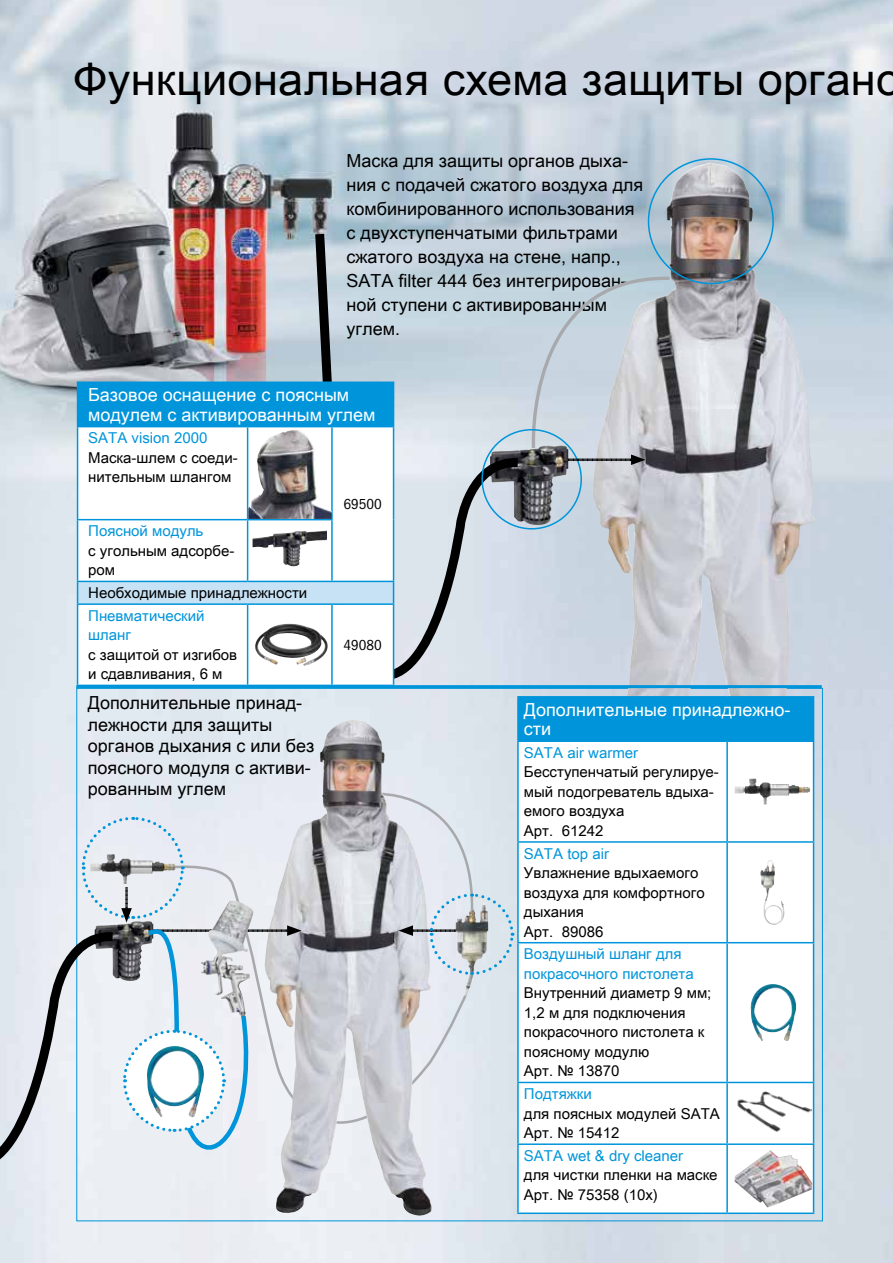
<style>
.page{position:relative;width:893px;height:1263px;background:#fff}
.page>*{position:absolute;margin:0;border:0;box-sizing:border-box;transform-origin:0 0}
.t1{font:45px "Arial Unicode MS";letter-spacing:.005em;color:#000}
.t2{font:18px/24px "Arial Unicode MS";color:#000}
.t3{font:18px/19.5px "Arial Unicode MS";color:#fff}
.t4{font:15px/19.5px "Arial Unicode MS";color:#000}
.t5{font:15px/19.5px "Arial Unicode MS";color:#0095da}
.t6{font:condensed 15px "ITC Franklin Gothic Std";color:#000}
</style>
<div class="page">
<img style="left:0;top:0;width:893px;height:1263px">
<img style="left:527px;top:465px;width:41px;height:60px">
<svg style="left:310px;top:225px;width:217px;height:705px;background:#c5d0d9"></svg>
<div style="left:78px;top:382px;width:316px;height:45px;background:#0095da"></div>
<svg style="left:78px;top:427px;width:315px;height:258px"></svg>
<div style="left:78px;top:581px;width:316px;height:23px;background:#c7e1f5"></div>
<hr style="left:77px;top:381px;width:171px;height:2px;background:#0095da">
<hr style="left:77px;top:383px;width:1px;height:43px;background:#0095da">
<hr style="left:248px;top:381px;width:84px;height:2px;background:#0095da">
<hr style="left:332px;top:381px;width:62px;height:2px;background:#0095da">
<svg style="left:77px;top:582px;width:1px;height:21px"></svg>
<svg style="left:393px;top:582px;width:1px;height:21px"></svg>
<hr style="left:77px;top:603px;width:171px;height:2px;background:#0095da">
<hr style="left:77px;top:605px;width:1px;height:80px;background:#0095da">
<hr style="left:248px;top:603px;width:84px;height:2px;background:#0095da">
<hr style="left:247px;top:605px;width:1px;height:80px;background:#0095da">
<hr style="left:332px;top:603px;width:62px;height:2px;background:#0095da">
<hr style="left:331px;top:605px;width:2px;height:80px;background:#0095da">
<hr style="left:393px;top:605px;width:1px;height:80px;background:#0095da">
<hr style="left:77px;top:426px;width:171px;height:1px;background:#0095da">
<hr style="left:77px;top:427px;width:1px;height:92px;background:#0095da">
<hr style="left:247px;top:427px;width:1px;height:92px;background:#0095da">
<hr style="left:331px;top:427px;width:2px;height:92px;background:#0095da">
<hr style="left:393px;top:427px;width:1px;height:93px;background:#0095da">
<hr style="left:393px;top:520px;width:1px;height:61px;background:#0095da">
<hr style="left:332px;top:581px;width:62px;height:1px;background:#0095da">
<hr style="left:77px;top:519px;width:171px;height:1px;background:#0095da">
<hr style="left:77px;top:520px;width:1px;height:61px;background:#0095da">
<hr style="left:248px;top:519px;width:85px;height:1px;background:#0095da">
<hr style="left:247px;top:520px;width:1px;height:61px;background:#0095da">
<hr style="left:331px;top:520px;width:2px;height:61px;background:#0095da">
<hr style="left:77px;top:581px;width:171px;height:1px;background:#0095da">
<hr style="left:248px;top:581px;width:84px;height:1px;background:#0095da">
<img style="left:248px;top:429px;width:84px;height:90px">
<img style="left:263px;top:530px;width:63px;height:7px">
<img style="left:255px;top:624px;width:73px;height:42px">
<img style="left:591px;top:163px;width:225px;height:580px">
<div style="left:481px;top:429px;width:101px;height:100px;border:2px solid #0095da;border-radius:50%"></div>
<div style="left:648px;top:158px;width:126px;height:126px;border:2px solid #0095da;border-radius:50%"></div>
<svg style="left:525px;top:275px;width:148px;height:190px;background:#bbc4cc"></svg>
<svg style="left:387px;top:976px;width:81px;height:182px;background:#dcdee5"></svg>
<img style="left:455px;top:976px;width:23px;height:20px">
<div style="left:518px;top:697px;width:296px;height:44px;background:#0095da"></div>
<svg style="left:519px;top:742px;width:294px;height:470px"></svg>
<hr style="left:517px;top:696px;width:210px;height:1px;background:#0095da">
<hr style="left:517px;top:697px;width:2px;height:43px;background:#0095da">
<hr style="left:727px;top:696px;width:87px;height:1px;background:#0095da">
<hr style="left:517px;top:740px;width:210px;height:2px;background:#0095da">
<hr style="left:517px;top:742px;width:2px;height:99px;background:#0095da">
<hr style="left:727px;top:740px;width:87px;height:2px;background:#0095da">
<hr style="left:726px;top:742px;width:2px;height:99px;background:#0095da">
<hr style="left:813px;top:742px;width:1px;height:99px;background:#0095da">
<hr style="left:517px;top:841px;width:210px;height:2px;background:#0095da">
<hr style="left:517px;top:843px;width:2px;height:99px;background:#0095da">
<hr style="left:727px;top:841px;width:87px;height:2px;background:#0095da">
<hr style="left:726px;top:843px;width:2px;height:99px;background:#0095da">
<hr style="left:813px;top:843px;width:1px;height:99px;background:#0095da">
<hr style="left:517px;top:942px;width:210px;height:1px;background:#0095da">
<hr style="left:517px;top:943px;width:2px;height:139px;background:#0095da">
<hr style="left:727px;top:942px;width:87px;height:1px;background:#0095da">
<hr style="left:726px;top:943px;width:2px;height:139px;background:#0095da">
<hr style="left:813px;top:943px;width:1px;height:139px;background:#0095da">
<hr style="left:517px;top:1082px;width:210px;height:1px;background:#0095da">
<hr style="left:517px;top:1083px;width:2px;height:60px;background:#0095da">
<hr style="left:727px;top:1082px;width:87px;height:1px;background:#0095da">
<hr style="left:726px;top:1083px;width:2px;height:60px;background:#0095da">
<hr style="left:813px;top:1083px;width:1px;height:60px;background:#0095da">
<hr style="left:517px;top:1143px;width:210px;height:2px;background:#0095da">
<hr style="left:517px;top:1145px;width:2px;height:67px;background:#0095da">
<hr style="left:727px;top:1143px;width:87px;height:2px;background:#0095da">
<hr style="left:726px;top:1145px;width:2px;height:67px;background:#0095da">
<hr style="left:813px;top:1145px;width:1px;height:67px;background:#0095da">
<hr style="left:517px;top:1212px;width:210px;height:2px;background:#0095da">
<hr style="left:727px;top:1212px;width:87px;height:2px;background:#0095da">
<img style="left:735px;top:779px;width:32px;height:26px">
<img style="left:760px;top:860px;width:24px;height:65px">
<img style="left:749px;top:984px;width:49px;height:57px">
<img style="left:735px;top:1090px;width:76px;height:46px">
<img style="left:735px;top:1150px;width:77px;height:57px">
<img style="left:264px;top:719px;width:123px;height:495px">
<hr style="left:76px;top:685px;width:746px;height:3px;background:#0095da">
<svg style="left:371px;top:786px;width:144px;height:190px;background:#cad0d7"></svg>
<svg style="left:0;top:815px;width:302px;height:359px;background:#d6dce3"></svg>
<img style="left:145px;top:1046px;width:61px;height:71px">
<h1 class="t1" style="left:73px;top:46px;width:829px">Функциональная схема защиты органо</h1>
<p class="t2" style="left:347px;top:148px;width:298px">Маска для защиты органов дыха&shy;ния с подачей сжатого воздуха для комбинированного использования с двухступенчатыми фильтрами сжатого воздуха на стене, напр.,<br>SATA filter 444 без интегрирован&shy;ной ступени с активированным углем.</p>
<p class="t3" style="left:88px;top:385px;width:289px">Базовое оснащение с поясным модулем с активированным углем</p>
<p class="t5" style="left:88px;top:428px;width:121px">SATA vision 2000</p>
<p class="t4" style="left:88px;top:447px;width:151px">Маска-шлем с соеди&shy;нительным шлангом</p>
<p class="t6" style="left:344px;top:496px;width:40px">69500</p>
<p class="t5" style="left:88px;top:521px;width:117px">Поясной модуль</p>
<p class="t4" style="left:88px;top:540px;width:148px">с угольным адсорбе&shy;ром</p>
<p class="t4" style="left:88px;top:583px;width:221px">Необходимые принадлежности</p>
<p class="t5" style="left:88px;top:605px;width:118px">Пневматический шланг</p>
<p class="t4" style="left:88px;top:644px;width:151px">с защитой от изгибов и сдавливания, 6 м</p>
<p class="t6" style="left:344px;top:636px;width:40px">49080</p>
<p class="t2" style="left:88px;top:691px;width:228px;line-height:21.6px">Дополнительные принад&shy;лежности для защиты органов дыхания с или без поясного модуля с активи&shy;рованным углем</p>
<p class="t3" style="left:524px;top:699px;width:268px">Дополнительные принадлежно&shy;сти</p>
<p class="t5" style="left:524px;top:742px;width:116px">SATA air warmer</p>
<p class="t4" style="left:524px;top:762px;width:196px">Бесступенчатый регулируе&shy;мый подогреватель вдыха&shy;емого воздуха<br>Арт. 61242</p>
<p class="t5" style="left:524px;top:843px;width:87px">SATA top air</p>
<p class="t4" style="left:524px;top:863px;width:182px">Увлажнение вдыхаемого воздуха для комфортного дыхания<br>Арт. 89086</p>
<p class="t5" style="left:524px;top:944px;width:171px">Воздушный шланг для покрасочного пистолета</p>
<p class="t4" style="left:524px;top:983px;width:189px">Внутренний диаметр 9 мм;<br>1,2 м для подключения покрасочного пистолета к поясному модулю<br>Арт. № 13870</p>
<p class="t5" style="left:524px;top:1084px;width:69px">Подтяжки</p>
<p class="t4" style="left:524px;top:1103px;width:197px">для поясных модулей SATA<br>Арт. № 15412</p>
<p class="t5" style="left:524px;top:1145px;width:161px">SATA wet &amp; dry cleaner</p>
<p class="t4" style="left:524px;top:1165px;width:195px">для чистки пленки на маске<br>Арт. № 75358 (10x)</p>
</div>
